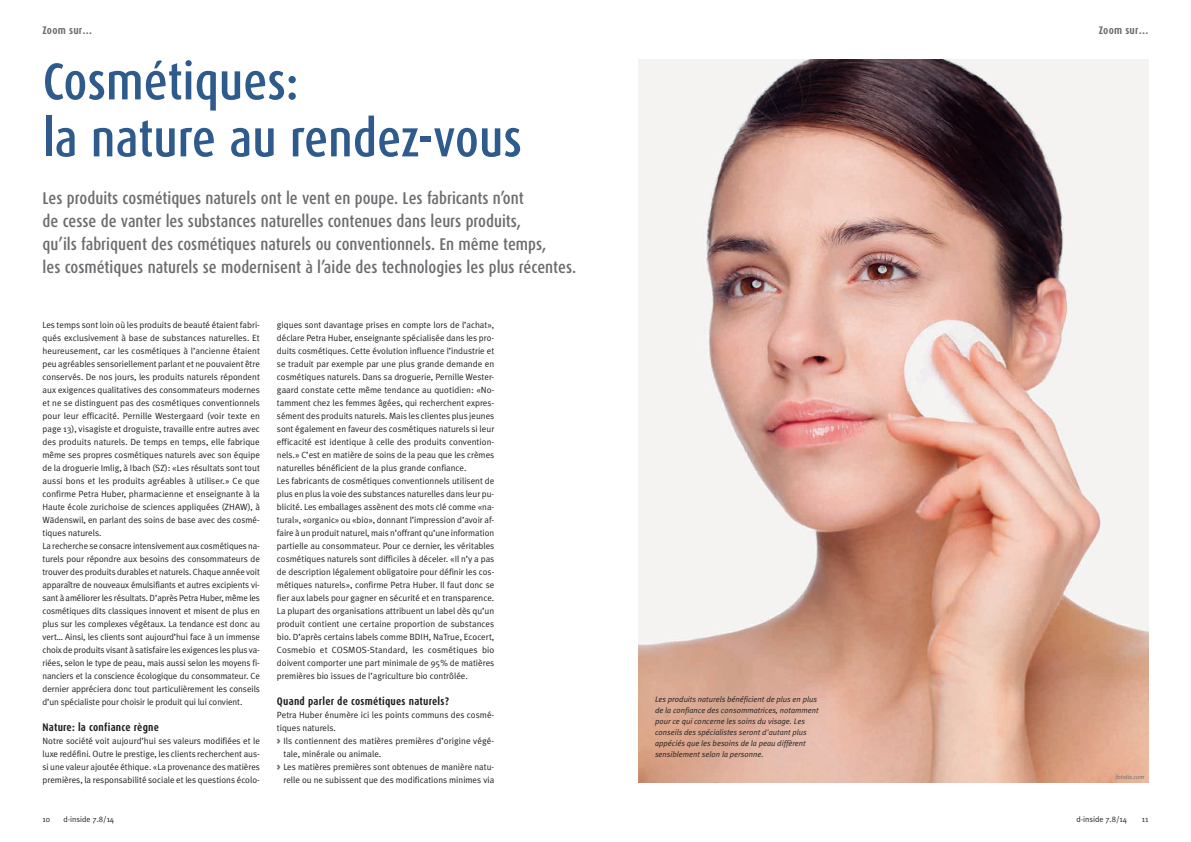
<style>
.page{position:relative;width:1191px;height:842px;background:#fff}
.page>*{position:absolute;margin:0;border:0;box-sizing:border-box;transform-origin:0 0}
.t1{font:500 52px/57px "Dax Condensed";color:#2e5a8c}
.t2{font:500 17px/23px "Dax Condensed";color:#6c6d70}
.t3{font:700 11px "Dax Condensed";letter-spacing:.02em;color:#231f20}
.t4{font:700 11px "Dax Condensed";letter-spacing:.02em;color:#6c6d70}
.t5{font:9px/13px "Meta Plus Normal";color:#231f20}
.t6{font:italic 8px/11px "Meta Plus Normal";color:#231f20}
.t7{font:8px "Meta Plus Normal";color:#231f20}
.t8{font:italic 6px "Meta Plus Normal";color:#6c6d70}
.s1{font-family:"Meta Plus";font-weight:900;font-size:11px;color:#6c6d70}
</style>
<div class="page">
<img style="left:638px;top:59px;width:510px;height:724px">
<p class="t4" style="left:43px;top:24px;width:51px">Zoom sur…</p>
<h1 class="t1" style="left:43px;top:54px;width:481px">Cosmétiques:<br>la nature au rendez-vous</h1>
<p class="t2" style="left:43px;top:186px;width:535px">Les produits cosmétiques naturels ont le vent en poupe. Les fabricants n’ont<br>de cesse de vanter les substances naturelles contenues dans leurs produits,<br>qu’ils fabriquent des cosmétiques naturels ou conventionnels. En même temps,<br>les cosmétiques naturels se modernisent à l’aide des technologies les plus récentes.</p>
<p class="t4" style="left:1098px;top:24px;width:51px">Zoom sur…</p>
<p class="t5" style="left:43px;top:318px;width:219px">Les temps sont loin où les produits de beauté étaient fabri&shy;qués exclusivement à base de substances naturelles. Et heureusement, car les cosmétiques à l’ancienne étaient peu agréables sensoriellement parlant et ne pouvaient être conservés. De nos jours, les produits naturels répondent aux exigences qualitatives des consommateurs modernes et ne se distinguent pas des cosmétiques conventionnels pour leur efficacité. Pernille Westergaard (voir texte en page 13), visagiste et droguiste, travaille entre autres avec des produits naturels. De temps en temps, elle fabrique même ses propres cosmétiques naturels avec son équipe de la droguerie Imlig, à Ibach (SZ): «Les résultats sont tout aussi bons et les produits agréables à utiliser.» Ce que confirme Petra Huber, pharmacienne et enseignante à la Haute école zurichoise de sciences appliquées (ZHAW), à Wädenswil, en parlant des soins de base avec des cosmé&shy;tiques naturels.<br>La recherche se consacre intensivement aux cosmétiques na&shy;turels pour répondre aux besoins des consommateurs de trouver des produits durables et naturels. Chaque année voit apparaître de nouveaux émulsifiants et autres excipients vi&shy;sant à améliorer les résultats. D’après Petra Huber, même les cosmétiques dits classiques innovent et misent de plus en plus sur les complexes végétaux. La tendance est donc au vert… Ainsi, les clients sont aujourd’hui face à un immense choix de produits visant à satisfaire les exigences les plus va&shy;riées, selon le type de peau, mais aussi selon les moyens fi&shy;nanciers et la conscience écologique du consommateur. Ce dernier appréciera donc tout particulièrement les conseils d’un spécialiste pour choisir le produit qui lui convient.</p>
<p class="t3" style="left:43px;top:721px;width:118px">Nature: la confiance règne</p>
<p class="t5" style="left:43px;top:734px;width:219px;text-align:justify">Notre société voit aujourd’hui ses valeurs modifiées et le luxe redéfini. Outre le prestige, les clients recherchent aus&shy;si une valeur ajoutée éthique. «La provenance des matières premières, la responsabilité sociale et les questions écolo-</p>
<p class="t5" style="left:277px;top:318px;width:219px">giques sont davantage prises en compte lors de l’achat», déclare Petra Huber, enseignante spécialisée dans les pro&shy;duits cosmétiques. Cette évolution influence l’industrie et se traduit par exemple par une plus grande demande en cosmétiques naturels. Dans sa droguerie, Pernille Wester&shy;gaard constate cette même tendance au quotidien: «No&shy;tamment chez les femmes âgées, qui recherchent expres&shy;sément des produits naturels. Mais les clientes plus jeunes sont également en faveur des cosmétiques naturels si leur efficacité est identique à celle des produits convention&shy;nels.» C’est en matière de soins de la peau que les crèmes naturelles bénéficient de la plus grande confiance.<br>Les fabricants de cosmétiques conventionnels utilisent de plus en plus la voie des substances naturelles dans leur pu&shy;blicité. Les emballages assènent des mots clé comme «na&shy;tural», «organic» ou «bio», donnant l’impression d’avoir af&shy;faire à un produit naturel,mais n’offrant qu’une information partielle au consommateur. Pour ce dernier, les véritables cosmétiques naturels sont difficiles à déceler. «Il n’y a pas de description légalement obligatoire pour définir les cos&shy;métiques naturels», confirme Petra Huber. Il faut donc se fier aux labels pour gagner en sécurité et en transparence.<br>La plupart des organisations attribuent un label dès qu’un produit contient une certaine proportion de substances bio. D’après certains labels comme BDIH, NaTrue, Ecocert, Cosmebio et COSMOS-Standard, les cosmétiques bio doivent comporter une part minimale de 95% de matières premières bio issues de l’agriculture bio contrôlée.</p>
<p class="t3" style="left:277px;top:695px;width:174px">Quand parler de cosmétiques naturels?</p>
<p class="t5" style="left:277px;top:708px;width:219px">Petra Huber énumère ici les points communs des cosmé-</p>
<p class="t5" style="left:277px;top:721px;width:60px">tiques naturels.</p>
<p class="t5" style="left:277px;top:734px;width:219px"><span class="s1">›</span> Ils contiennent des matières premières d’origine végé-</p>
<p class="t5" style="left:283px;top:747px;width:99px">tale, minérale ou animale.</p>
<p class="t5" style="left:277px;top:760px;width:219px"><span class="s1">›</span> Les matières premières sont obtenues de manière natu-</p>
<p class="t5" style="left:283px;top:773px;width:212px">relle ou ne subissent que des modifications minimes via</p>
<p class="t8" style="left:1115px;top:773px;width:30px">fotolia.com</p>
<p class="t6" style="left:655px;top:693px;width:165px">Les produits naturels bénéficient de plus en plus de la confiance des consommatrices, notamment pour ce qui concerne les soins du visage. Les conseils des spécialistes seront d'autant plus appéciés que les besoins de la peau diffèrent sensiblement selon la personne.</p>
<p class="t7" style="left:43px;top:814px;width:9px">10</p>
<p class="t7" style="left:64px;top:814px;width:52px">d-inside 7.8/14</p>
<p class="t7" style="left:1076px;top:814px;width:52px">d-inside 7.8/14</p>
<p class="t7" style="left:1141px;top:814px;width:8px">11</p>
</div>
